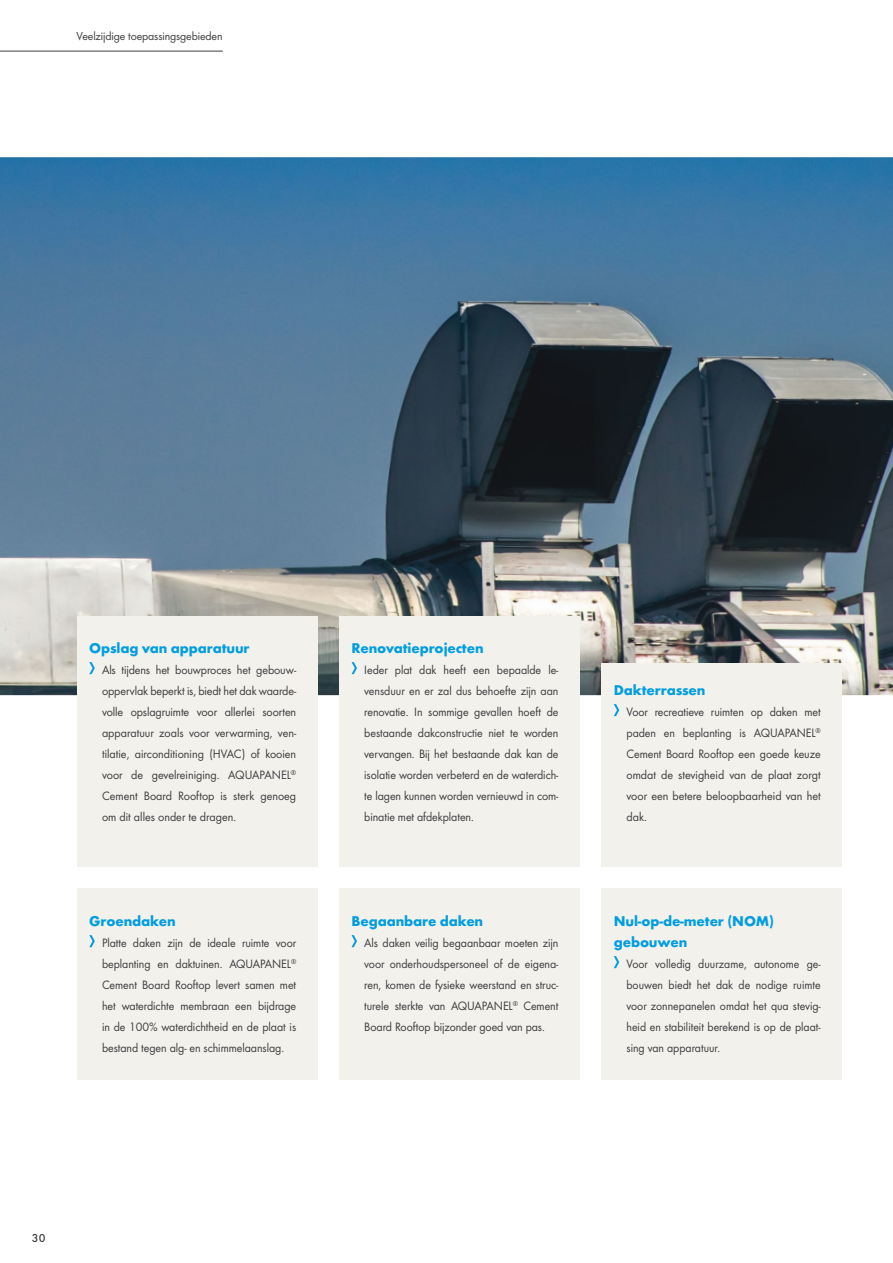
<style>
.page{position:relative;width:893px;height:1263px;background:#fff}
.page>*{position:absolute;margin:0;border:0;box-sizing:border-box;transform-origin:0 0}
.t1{font:700 14.7px/21px "Futura";letter-spacing:-.01em;color:#009ee0}
.t2{font:12.6px/21px "Futura Boo";letter-spacing:-.005em;color:#3e3d40;text-align:justify;scale:.96 1}
.t3{font:12.6px/21px "Futura Boo";letter-spacing:-.005em;color:#3e3d40;text-align:justify}
.t4{font:12.6px/21px "Futura Boo";letter-spacing:-.005em;color:#3e3d40;text-align:justify;scale:.95 1}
.t5{font:12px "Futura Boo";letter-spacing:-.01em;color:#3e3d40}
.t6{font:500 12px "Futura";color:#3e3d40}
</style>
<div class="page">
<img style="left:0;top:157px;width:893px;height:538px">
<hr style="left:0;top:51px;width:223px;height:1px;background:#3e3d40">
<div style="left:339px;top:888px;width:241px;height:191px;background:#f3f1eb"></div>
<svg style="left:351px;top:935px;width:6px;height:12px"></svg>
<div style="left:601px;top:664px;width:241px;height:203px;background:#f3f1eb"></div>
<svg style="left:614px;top:704px;width:5px;height:12px"></svg>
<div style="left:601px;top:888px;width:241px;height:191px;background:#f3f1eb"></div>
<svg style="left:614px;top:956px;width:5px;height:12px"></svg>
<div style="left:77px;top:888px;width:240px;height:191px;background:#f3f1eb"></div>
<svg style="left:89px;top:935px;width:6px;height:12px"></svg>
<div style="left:339px;top:616px;width:241px;height:251px;background:#f3f1eb"></div>
<svg style="left:351px;top:662px;width:6px;height:12px"></svg>
<div style="left:77px;top:616px;width:240px;height:251px;background:#f3f1eb"></div>
<svg style="left:89px;top:662px;width:6px;height:12px"></svg>
<p class="t5" style="left:77px;top:29px;width:148px">Veelzijdige toepassingsgebieden</p>
<p class="t1" style="left:89px;top:637px;width:162px">Opslag van apparatuur</p>
<p class="t3" style="left:102px;top:659px;width:196px">Als tijdens het bouwproces het gebouw&shy;oppervlak beperkt is, biedt het dak waarde&shy;volle opslagruimte voor allerlei soorten apparatuur zoals voor verwarming, ven&shy;tilatie, airconditioning (HVAC) of kooien voor de gevelreiniging. AQUAPANEL<sup>® </sup>Cement Board Rooftop is sterk genoeg om dit alles onder te dragen.</p>
<p class="t1" style="left:89px;top:910px;width:88px">Groendaken</p>
<p class="t2" style="left:102px;top:932px;width:204px">Platte daken zijn de ideale ruimte voor beplanting en daktuinen. AQUAPANEL<sup>® </sup>Cement Board Rooftop levert samen met het waterdichte membraan een bijdrage in de 100% waterdichtheid en de plaat is bestand tegen alg- en schimmelaanslag.</p>
<p class="t1" style="left:351px;top:637px;width:134px">Renovatieprojecten</p>
<p class="t2" style="left:364px;top:659px;width:204px">Ieder plat dak heeft een bepaalde le&shy;vensduur en er zal dus behoefte zijn aan renovatie. In sommige gevallen hoeft de bestaande dakconstructie niet te worden vervangen. Bij het bestaande dak kan de isolatie worden verbeterd en de waterdich&shy;te lagen kunnen worden vernieuwd in com&shy;binatie met afdekplaten.</p>
<p class="t1" style="left:351px;top:910px;width:133px">Begaanbare daken</p>
<p class="t2" style="left:364px;top:932px;width:204px">Als daken veilig begaanbaar moeten zijn voor onderhoudspersoneel of de eigena&shy;ren, komen de fysieke weerstand en struc&shy;turele sterkte van AQUAPANEL<sup>®</sup> Cement Board Rooftop bijzonder goed van pas.</p>
<p class="t1" style="left:614px;top:679px;width:93px">Dakterrassen</p>
<p class="t2" style="left:626px;top:701px;width:204px">Voor recreatieve ruimten op daken met paden en beplanting is AQUAPANEL<sup>® </sup>Cement Board Rooftop een goede keuze omdat de stevigheid van de plaat zorgt voor een betere beloopbaarheid van het dak.</p>
<p class="t1" style="left:614px;top:910px;width:162px">Nul-op-de-meter (NOM) gebouwen</p>
<p class="t4" style="left:626px;top:953px;width:206px">Voor volledig duurzame, autonome ge&shy;bouwen biedt het dak de nodige ruimte voor zonnepanelen omdat het qua stevig-- heid en stabiliteit berekend is op de plaat&shy;sing van apparatuur.</p>
<p class="t6" style="left:32px;top:1231px;width:15px">30</p>
</div>
